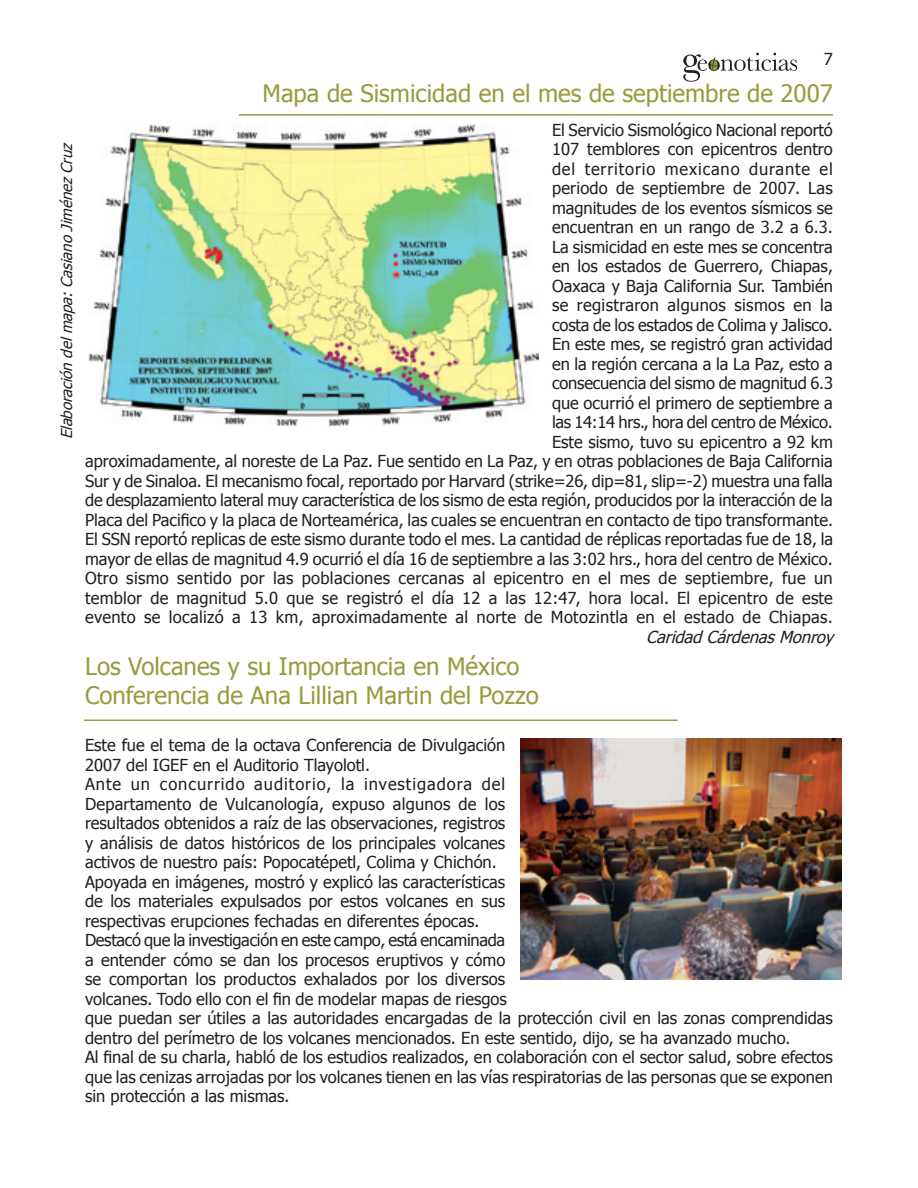
<style>
.page{position:relative;width:918px;height:1188px;background:#fff}
.page>*{position:absolute;margin:0;border:0;box-sizing:border-box;transform-origin:0 0}
.subtitulos_B{font:24px "Tahoma";color:#979c3e}
.Body_Text{font:16.5px/19.5px "Tahoma";color:#231f20;text-align:justify}
.Body_Text-2{font:italic 16.5px "Tahoma";color:#231f20}
.t1{font:italic 15px "Tahoma";color:#231f20}
</style>
<div class="page">
<svg style="left:683px;top:53px;width:114px;height:29px"></svg>
<hr style="left:239px;top:114px;width:594px;height:2px;background:#979c3e">
<hr style="left:84px;top:720px;width:594px;height:1px;background:#979c3e">
<img style="left:521px;top:739px;width:320px;height:240px">
<img style="left:88px;top:124px;width:450px;height:303px">
<p class="t1" style="left:57px;top:439px;width:301px;rotate:-90deg">Elaboracióndelmapa:CasianoJiménezCruz</p>
<p class="subtitulos_B" style="left:263px;top:78px;width:572px">Mapa de Sismicidad en el mes de septiembre de 2007</p>
<p class="Body_Text" style="left:552px;top:119px;width:283px">El Servicio Sismológico Nacional reportó 107 temblores con epicentros dentro del territorio mexicano durante el periodo de septiembre de 2007. Las magnitudes de los eventos sísmicos se encuentran en un rango de 3.2 a 6.3.<br>La sismicidad en este mes se concentra en los estados de Guerrero, Chiapas, Oaxaca y Baja California Sur. También se registraron algunos sismos en la costa de los estados de Colima y Jalisco.</p>
<p class="Body_Text" style="left:85px;top:334px;width:750px;text-align:right">En este mes, se registró gran actividad<br>en la región cercana a la La Paz, esto a<br>consecuencia del sismo de magnitud 6.3<br>que ocurrió el primero de septiembre a<br>las 14:14 hrs., hora del centro de México.<br>Este sismo, tuvo su epicentro a 92 km<br>aproximadamente, al noreste de La Paz. Fue sentido en La Paz, y en otras poblaciones de Baja California Sur y de Sinaloa. El mecanismo focal, reportado por Harvard (strike=26, dip=81, slip=-2) muestra una falla de desplazamiento lateral muy característica de los sismo de esta región, producidos por la interacción de la Placa del Pacifico y la placa de Norteamérica, las cuales se encuentran en contacto de tipo transformante.</p>
<p class="Body_Text" style="left:85px;top:529px;width:750px">El SSN reportó replicas de este sismo durante todo el mes. La cantidad de réplicas reportadas fue de 18, la mayor de ellas de magnitud 4.9 ocurrió el día 16 de septiembre a las 3:02 hrs., hora del centro de México.</p>
<p class="Body_Text" style="left:85px;top:568px;width:749px">Otro sismo sentido por las poblaciones cercanas al epicentro en el mes de septiembre, fue un temblor de magnitud 5.0 que se registró el día 12 a las 12:47, hora local. El epicentro de este evento se localizó a 13 km, aproximadamente al norte de Motozintla en el estado de Chiapas.</p>
<p class="Body_Text-2" style="left:646px;top:626px;width:188px">CaridadCárdenasMonroy</p>
<p class="subtitulos_B" style="left:85px;top:651px;width:436px">Los Volcanes y su Importancia en México</p>
<p class="subtitulos_B" style="left:85px;top:680px;width:455px">Conferencia de Ana Lillian Martin del Pozzo</p>
<p class="Body_Text" style="left:85px;top:735px;width:422px">Este fue el tema de la octava Conferencia de Divulgación<br>2007 del IGEF en el Auditorio Tlayolotl.</p>
<p class="Body_Text" style="left:85px;top:774px;width:422px">Ante un concurrido auditorio, la investigadora del Departamento de Vulcanología, expuso algunos de los resultados obtenidos a raíz de las observaciones, registros y análisis de datos históricos de los principales volcanes activos de nuestro país: Popocatépetl, Colima y Chichón.</p>
<p class="Body_Text" style="left:85px;top:872px;width:422px">Apoyada en imágenes, mostró y explicó las características de los materiales expulsados por estos volcanes en sus respectivas erupciones fechadas en diferentes épocas.</p>
<p class="Body_Text" style="left:85px;top:930px;width:749px;text-align:left">Destacó que la investigación en este campo, está encaminada<br>a entender cómo se dan los procesos eruptivos y cómo<br>se comportan los productos exhalados por los diversos<br>volcanes. Todo ello con el fin de modelar mapas de riesgos<br>que puedan ser útiles a las autoridades encargadas de la protección civil en las zonas comprendidas dentro del perímetro de los volcanes mencionados. En este sentido, dijo, se ha avanzado mucho.</p>
<p class="Body_Text" style="left:85px;top:1047px;width:749px">Al final de su charla, habló de los estudios realizados, en colaboración con el sector salud, sobre efectos que las cenizas arrojadas por los volcanes tienen en las vías respiratorias de las personas que se exponen sin protección a las mismas.</p>
</div>
